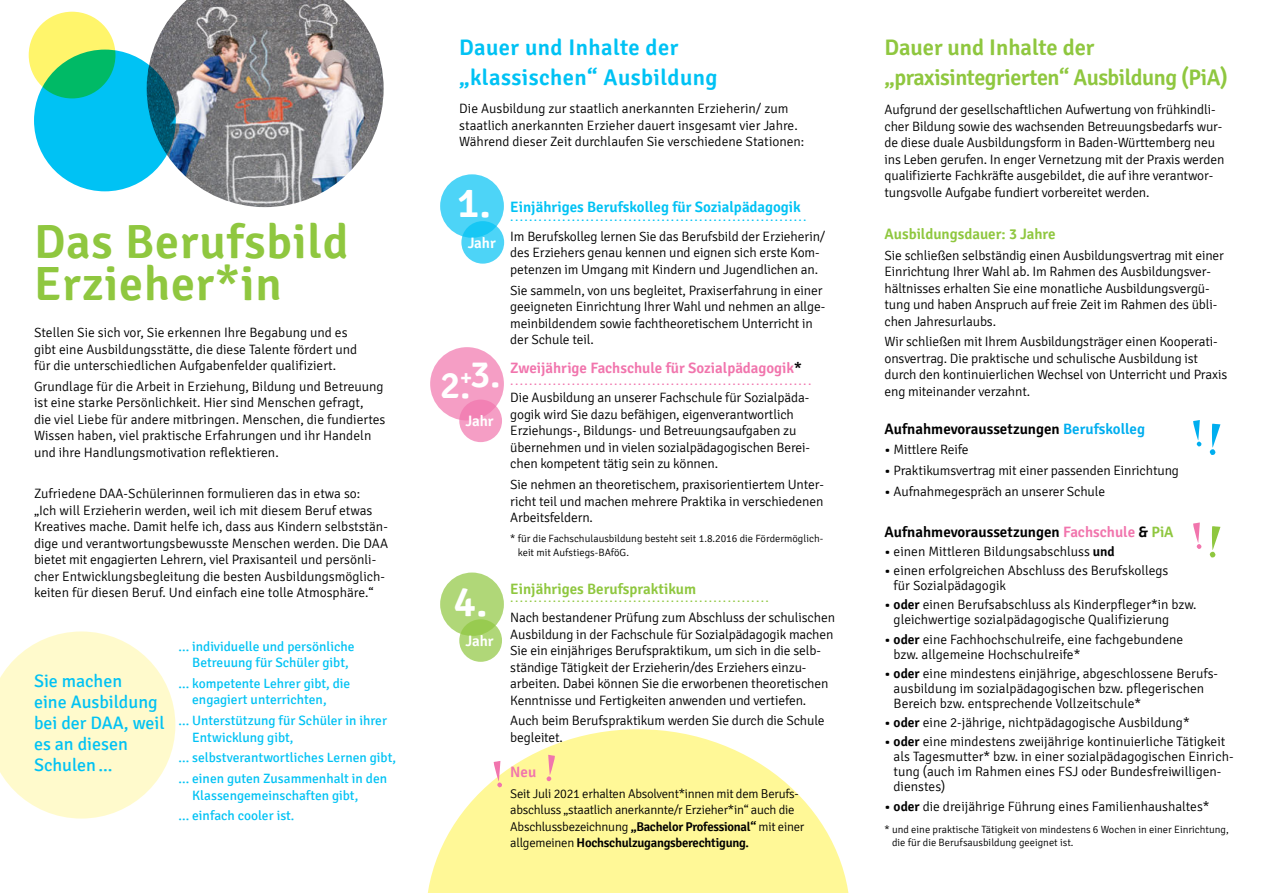
<style>
.page{position:relative;width:1263px;height:893px;background:#fff}
.page>*{position:absolute;margin:0;border:0;box-sizing:border-box;transform-origin:0 0}
.t1{font:600 48px/42px "Signika";letter-spacing:.02em;color:#8fc73f}
.t2{font:600 42px "Signika";color:#fff}
.t3{font:600 38.1px "Signika";color:#fff}
.t4{font:600 22.5px/30px "Signika";letter-spacing:-.02em;color:#8fc73f}
.t5{font:600 22.5px/30px "Signika";letter-spacing:.02em;color:#00c2f4}
.t6{font:18px/21px "Signika";color:#00c2f4}
.t7{font:600 15px "Signika";color:#000}
.t8{font:600 15px "Signika";color:#8fc73f}
.t9{font:600 15px "Signika";color:#f175ad}
.t10{font:600 15px "Signika";color:#00c2f4}
.t11{font:600 15px "Signika";letter-spacing:-.01em;color:#fff}
.t12{font:300 13.5px/16.5px "Signika";letter-spacing:-.01em;color:#000}
.t13{font:13.5px/16.5px "Signika";color:#00c2f4}
.t14{font:300 13.5px "Signika";color:#f175ad}
.t15{font:300 13.5px "Signika";color:#00c2f4}
.t16{font:300 13.5px "Signika";color:#8fc73f}
.t17{font:300 12.75px/16.5px "Signika";letter-spacing:-.02em;color:#000}
.t18{font:300 10.5px/13.5px "Signika";color:#000}
.s1{color:#000}
.s2{font-weight:600}
.s3{color:#00aeef}
.s4{color:#f175ad}
.s5{color:#8fc73f}
</style>
<div class="page">
<svg style="left:427px;top:729px;width:422px;height:164px;fill:#fff897"></svg>
<svg style="left:0;top:631px;width:175px;height:188px"></svg>
<div style="left:440px;top:174px;width:64px;height:64px;background:#4dd4f7;border-radius:50%"></div>
<svg style="left:461px;top:221px;width:43px;height:43px"></svg>
<div style="left:440px;top:572px;width:64px;height:64px;background:#b0d778;border-radius:50%"></div>
<svg style="left:459px;top:619px;width:43px;height:43px"></svg>
<div style="left:430px;top:347px;width:74px;height:73px;background:#f59ec5;border-radius:50%"></div>
<svg style="left:459px;top:400px;width:43px;height:42px"></svg>
<img style="left:147px;top:0;width:237px;height:207px">
<div style="left:29px;top:12px;width:86px;height:86px;background:#fff56b;border-radius:50%"></div>
<svg style="left:34px;top:50px;width:142px;height:141px;background:#00b5d1"></svg>
<svg style="left:1193px;top:420px;width:8px;height:27px"></svg>
<svg style="left:1210px;top:424px;width:10px;height:31px"></svg>
<svg style="left:493px;top:761px;width:9px;height:26px"></svg>
<svg style="left:547px;top:755px;width:8px;height:26px"></svg>
<svg style="left:1193px;top:522px;width:8px;height:27px"></svg>
<svg style="left:1210px;top:526px;width:10px;height:32px"></svg>
<h1 class="t1" style="left:34px;top:222px;width:316px">Das Berufsbild<br>Erzieher*in</h1>
<p class="t12" style="left:34px;top:325px;width:325px">Stellen Sie sich vor, Sie erkennen Ihre Begabung und es gibt eine Ausbildungsstätte, die diese Talente fördert und für die unterschiedlichen Aufgabenfelder qualifiziert.</p>
<p class="t12" style="left:34px;top:378px;width:353px">Grundlage für die Arbeit in Erziehung, Bildung und Betreuung ist eine starke Persönlichkeit. Hier sind Menschen gefragt,<br>die viel Liebe für andere mitbringen. Menschen, die fundiertes Wissen haben, viel praktische Erfahrungen und ihr Handeln und ihre Handlungsmotivation reflektieren.</p>
<p class="t12" style="left:34px;top:486px;width:356px">Zufriedene DAA-Schülerinnen formulieren das in etwa so:<br>„Ich will Erzieherin werden, weil ich mit diesem Beruf etwas Kreatives mache. Damit helfe ich, dass aus Kindern selbststän&shy;dige und verantwortungsbewusste Menschen werden. Die DAA bietet mit engagierten Lehrern, viel Praxisanteil und persönli&shy;cher Entwicklungsbegleitung die besten Ausbildungsmöglich&shy;keiten für diesen Beruf. Und einfach eine tolle Atmosphäre.“</p>
<h3 class="t6" style="left:34px;top:671px;width:132px">Sie machen<br>eine Ausbildung bei der DAA, weil es an diesen<br>Schulen ...</h3>
<p class="t13" style="left:179px;top:639px;width:178px;text-align:center">... individuelle und persönliche<br>Betreuung für Schüler gibt,</p>
<p class="t13" style="left:192px;top:676px;width:160px;text-indent:-14px">... kompetente Lehrer gibt, die engagiert unterrichten,</p>
<p class="t13" style="left:192px;top:713px;width:196px;text-indent:-14px">... Unterstützung für Schüler in ihrer<br>Entwicklung gibt,</p>
<p class="t13" style="left:179px;top:748px;width:219px;line-height:20.7px">... selbstverantwortliches Lernen gibt, ... einen guten Zusammenhalt in den</p>
<p class="t13" style="left:179px;top:786px;width:181px;line-height:20.7px;text-indent:14px">Klassengemeinschaften gibt, ... einfach cooler ist.</p>
<h3 class="t5" style="left:459px;top:33px;width:260px">Dauer und Inhalte der „klassischen“ Ausbildung</h3>
<p class="t12" style="left:459px;top:101px;width:347px">Die Ausbildung zur staatlich anerkannten Erzieherin/ zum staatlich anerkannten Erzieher dauert insgesamt vier Jahre.<br>Während dieser Zeit durchlaufen Sie verschiedene Stationen:</p>
<h2 class="t2" style="left:457px;top:182px;width:35px">1.</h2>
<p class="t11" style="left:468px;top:235px;width:30px">Jahr</p>
<h3 class="t3" style="left:440px;top:361px;width:62px">2.<sup>+</sup>3.</h3>
<p class="t11" style="left:466px;top:414px;width:30px">Jahr</p>
<h2 class="t2" style="left:454px;top:581px;width:35px">4.</h2>
<p class="t11" style="left:466px;top:634px;width:30px">Jahr</p>
<p class="t10" style="left:510px;top:199px;width:292px">Einjähriges Berufskolleg für Sozialpädagogik</p>
<p class="t15" style="left:510px;top:210px;width:298px">...............................................................</p>
<p class="t12" style="left:510px;top:229px;width:317px">Im Berufskolleg lernen Sie das Berufsbild der Erzieherin/ des Erziehers genau kennen und eignen sich erste Kom&shy;petenzen im Umgang mit Kindern und Jugendlichen an.</p>
<p class="t12" style="left:510px;top:282px;width:316px">Sie sammeln, von uns begleitet, Praxiserfahrung in einer geeigneten Einrichtung Ihrer Wahl und nehmen an allge&shy;meinbildendem sowie fach theoretischem Unterricht in der Schule teil.</p>
<p class="t9" style="left:510px;top:361px;width:293px">Zweijährige Fachschule für Sozialpädagogik<span class="s1">*</span></p>
<p class="t14" style="left:510px;top:374px;width:303px">................................................................</p>
<p class="t12" style="left:510px;top:390px;width:301px">Die Ausbildung an unserer Fachschule für Sozialpäda&shy;gogik wird Sie dazu befähigen, eigenverantwortlich Erziehungs-, Bildungs- und Betreuungsaufgaben zu übernehmen und in vielen sozialpädagogischen Berei&shy;chen kompetent tätig sein zu können.</p>
<p class="t12" style="left:510px;top:477px;width:315px;text-align:justify">Sie nehmen an theoretischem, praxisorientiertem Unter&shy;richt teil und machen mehrere Praktika in verschiedenen Arbeitsfeldern.</p>
<p class="t18" style="left:518px;top:532px;width:307px;text-indent:-8px">* für die Fachschulausbildung besteht seit 1.8.2016 die Fördermöglich&shy;keit mit Aufstiegs-BAföG.</p>
<p class="t8" style="left:510px;top:581px;width:187px">Einjähriges Berufspraktikum</p>
<p class="t16" style="left:510px;top:591px;width:260px">.......................................................</p>
<p class="t12" style="left:510px;top:610px;width:326px">Nach bestandener Prüfung zum Abschluss der schulischen Ausbildung in der Fachschule für Sozialpädagogik machen Sie ein einjähriges Berufspraktikum, um sich in die selb&shy;ständige Tätigkeit der Erzieherin/des Erziehers einzu - arbeiten. Dabei können Sie die erworbenen theoretischen Kenntnisse und Fertigkeiten anwenden und vertiefen.</p>
<p class="t12" style="left:510px;top:713px;width:316px">Auch beim Berufspraktikum werden Sie durch die Schule begleitet.</p>
<p class="t9" style="left:510px;top:764px;width:28px">neu</p>
<p class="t17" style="left:510px;top:786px;width:296px">Seit Juli 2021 erhalten Absolvent*innen mit dem Berufs&shy;abschluss „staatlich anerkannte/r Erzieher*in“ auch die Abschlussbezeichnung <span class="s2">„Bachelor Professional“</span> mit einer allgemeinen <span class="s2">hochschulzugangsberechtigung.</span></p>
<h3 class="t4" style="left:884px;top:33px;width:345px">Dauer und Inhalte der „praxisintegrierten“ Ausbildung (PiA)</h3>
<p class="t12" style="left:884px;top:102px;width:341px">Aufgrund der gesellschaftlichen Aufwertung von frühkindli&shy;cher Bildung sowie des wachsenden Betreuungsbedarfs wur&shy;de diese duale Ausbildungsform in Baden-Württemberg neu ins Leben gerufen. In enger Vernetzung mit der Praxis werden qualifizierte Fachkräfte ausgebildet, die auf ihre verantwor&shy;tungsvolle Aufgabe fundiert vorbereitet werden.</p>
<p class="t8" style="left:884px;top:226px;width:173px">Ausbildungsdauer: 3 Jahre</p>
<p class="t12" style="left:884px;top:247px;width:341px">Sie schließen selbständig einen Ausbildungsvertrag mit einer Einrichtung Ihrer Wahl ab. Im Rahmen des Ausbildungsver&shy;hältnisses erhalten Sie eine monatliche Ausbildungsvergü&shy;tung und haben Anspruch auf freie Zeit im Rahmen des übli&shy;chen Jahresurlaubs.</p>
<p class="t12" style="left:884px;top:334px;width:344px">Wir schließen mit Ihrem Ausbildungsträger einen Kooperati&shy;onsvertrag. Die praktische und schulische Ausbildung ist durch den kontinuierlichen Wechsel von Unterricht und Praxis eng miteinander verzahnt.</p>
<p class="t7" style="left:884px;top:421px;width:262px">Aufnahme voraus setzungen <span class="s3">Berufskolleg</span></p>
<p class="t12" style="left:884px;top:442px;width:86px"><span class="s2">•</span> Mittlere Reife</p>
<p class="t12" style="left:884px;top:463px;width:296px"><span class="s2">•</span> Praktikumsvertrag mit einer passenden Einrichtung</p>
<p class="t12" style="left:884px;top:484px;width:222px"><span class="s2">•</span> Aufnahmegespräch an unserer Schule</p>
<p class="t7" style="left:884px;top:524px;width:291px">Aufnahme voraus setzungen <span class="s4">Fachschule</span> &amp; <span class="s5">PiA</span></p>
<p class="t12" style="left:884px;top:544px;width:232px"><span class="s2">•</span> einen Mittleren Bildungsabschluss <span class="s2">und</span></p>
<p class="t12" style="left:894px;top:564px;width:276px;line-height:15px;text-indent:-9px"><span class="s2">•</span> einen erfolgreichen Abschluss des Berufskollegs für Sozialpädagogik</p>
<p class="t12" style="left:894px;top:598px;width:304px;line-height:15px;text-indent:-9px"><span class="s2">• oder</span> einen Berufsabschluss als Kinderpfleger*in bzw. gleichwertige sozialpädagogische Qualifizierung</p>
<p class="t12" style="left:894px;top:632px;width:291px;line-height:15px;text-indent:-9px"><span class="s2">• oder</span> eine Fachhochschulreife, eine fachgebundene bzw. allgemeine Hochschulreife*</p>
<p class="t12" style="left:894px;top:666px;width:326px;line-height:15px;text-indent:-9px"><span class="s2">• oder</span> eine mindestens einjährige, abgeschlossene Berufs&shy;ausbildung im sozialpädagogischen bzw. pflegerischen<br>Bereich bzw. entsprechende Vollzeitschule*</p>
<p class="t12" style="left:884px;top:715px;width:307px"><span class="s2">• oder</span> eine 2-jährige, nichtpädagogische Ausbildung*</p>
<p class="t12" style="left:894px;top:735px;width:341px;line-height:15px;text-indent:-9px"><span class="s2">• oder</span> eine mindestens zweijährige kontinuierliche Tätigkeit als Tagesmutter* bzw. in einer sozialpädagogischen Einrich&shy;tung (auch im Rahmen eines FSJ oder Bundesfreiwilligen&shy;dienstes)</p>
<p class="t12" style="left:884px;top:798px;width:327px"><span class="s2">• oder</span> die dreijährige Führung eines Familienhaushaltes*</p>
<p class="t18" style="left:892px;top:823px;width:338px;text-indent:-8px">* und eine praktische Tätigkeit von mindestens 6 Wochen in einer Einrichtung, die für die Berufsausbildung geeignet ist.</p>
</div>
